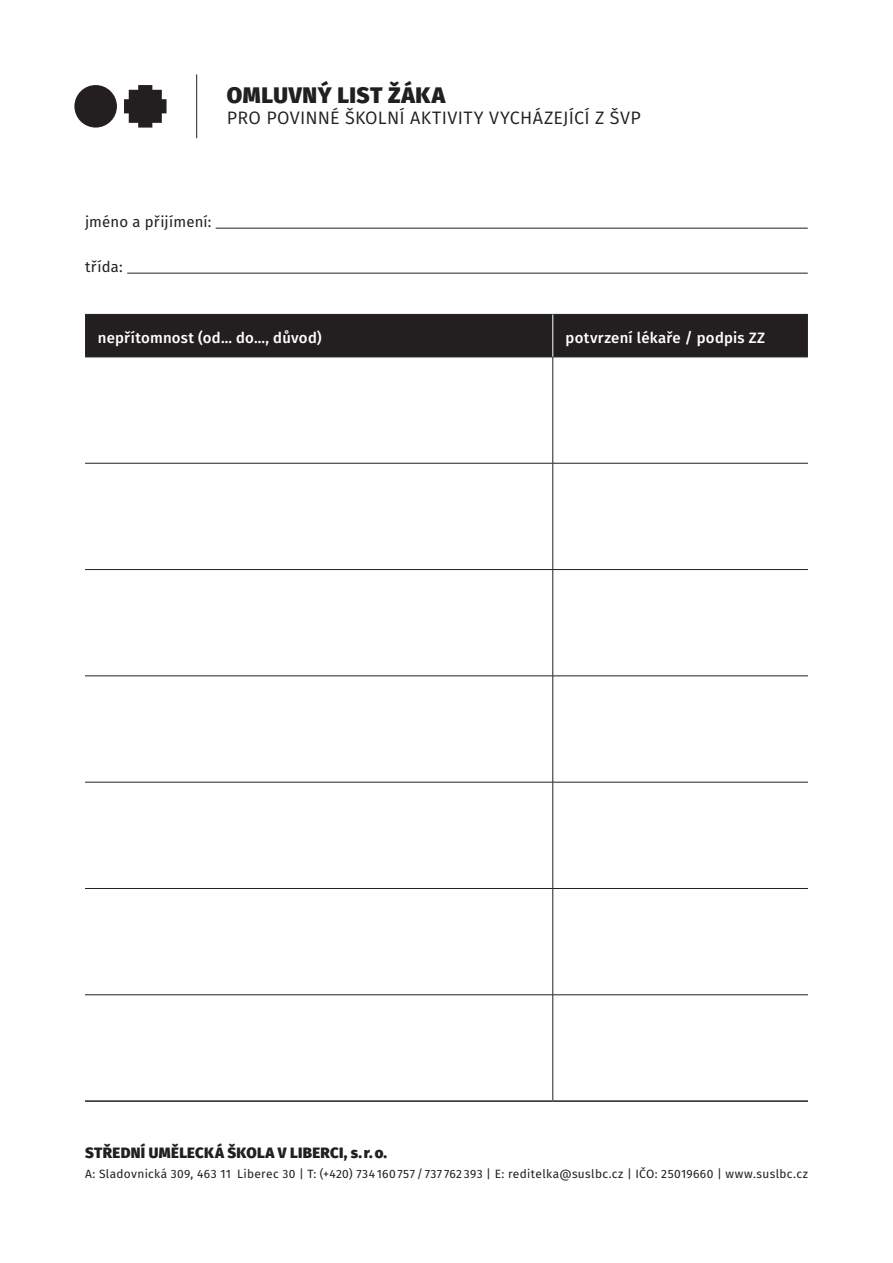
<style>
.page{position:relative;width:893px;height:1263px;background:#fff}
.page>*{position:absolute;margin:0;border:0;box-sizing:border-box;transform-origin:0 0}
.t1{font:800 22.5px "Fira Sans";letter-spacing:.03em;color:#231f20}
.t2{font:18px "Fira Sans";letter-spacing:.015em;color:#231f20}
.t3{font:500 15px "Fira Sans";letter-spacing:.02em;color:#fff}
.t4{font:800 15px "Fira Sans";letter-spacing:.02em;color:#231f20}
.t5{font:15px "Fira Sans";letter-spacing:.015em;color:#231f20}
.t6{font:12px "Fira Sans";letter-spacing:.03em;color:#231f20}
</style>
<div class="page">
<div style="left:74px;top:85px;width:43px;height:43px;background:#231f20;border-radius:50%"></div>
<svg style="left:124px;top:85px;width:43px;height:43px"></svg>
<hr style="left:196px;top:74px;width:1px;height:64px;background:#231f20">
<hr style="left:216px;top:228px;width:592px;height:1px;background:#231f20">
<hr style="left:127px;top:273px;width:681px;height:1px;background:#231f20">
<div style="left:85px;top:315px;width:723px;height:42px;background:#231f20"></div>
<hr style="left:85px;top:1100px;width:468px;height:2px;background:#231f20">
<hr style="left:553px;top:1100px;width:255px;height:2px;background:#231f20">
<hr style="left:85px;top:314px;width:468px;height:1px;background:#231f20">
<hr style="left:553px;top:314px;width:255px;height:1px;background:#231f20">
<hr style="left:85px;top:357px;width:468px;height:1px;background:#231f20">
<hr style="left:553px;top:357px;width:255px;height:1px;background:#231f20">
<hr style="left:553px;top:357px;width:1px;height:106px;background:#231f20">
<hr style="left:85px;top:463px;width:468px;height:1px;background:#231f20">
<hr style="left:553px;top:463px;width:255px;height:1px;background:#231f20">
<hr style="left:553px;top:463px;width:1px;height:106px;background:#231f20">
<hr style="left:85px;top:569px;width:468px;height:1px;background:#231f20">
<hr style="left:553px;top:569px;width:255px;height:1px;background:#231f20">
<hr style="left:553px;top:570px;width:1px;height:106px;background:#231f20">
<hr style="left:85px;top:676px;width:468px;height:1px;background:#231f20">
<hr style="left:553px;top:676px;width:255px;height:1px;background:#231f20">
<hr style="left:553px;top:676px;width:1px;height:106px;background:#231f20">
<hr style="left:85px;top:782px;width:468px;height:1px;background:#231f20">
<hr style="left:553px;top:782px;width:255px;height:1px;background:#231f20">
<hr style="left:553px;top:782px;width:1px;height:106px;background:#231f20">
<hr style="left:85px;top:888px;width:468px;height:1px;background:#231f20">
<hr style="left:553px;top:888px;width:255px;height:1px;background:#231f20">
<hr style="left:553px;top:889px;width:1px;height:105px;background:#231f20">
<hr style="left:85px;top:994px;width:468px;height:1px;background:#231f20">
<hr style="left:553px;top:994px;width:255px;height:1px;background:#231f20">
<hr style="left:553px;top:995px;width:1px;height:105px;background:#231f20">
<hr style="left:552px;top:315px;width:1px;height:42px;background:#fff">
<h1 class="t1" style="left:227px;top:75px;width:220px">OMLUVNÝ LIST ŽÁKA</h1>
<h2 class="t2" style="left:227px;top:105px;width:415px">PRO POVINNÉ ŠKOLNÍ AKTIVITY VYCHÁZEJÍCÍ Z ŠVP</h2>
<p class="t5" style="left:85px;top:210px;width:128px">jméno a přijímení:</p>
<p class="t5" style="left:85px;top:255px;width:39px">třída:</p>
<p class="t3" style="left:98px;top:325px;width:225px">nepřítomnost (od… do…, důvod)</p>
<p class="t3" style="left:566px;top:325px;width:201px">potvrzení lékaře / podpis ZZ</p>
<p class="t4" style="left:85px;top:1140px;width:304px">STŘEDNÍ UMĚLECKÁ ŠKOLA V LIBERCI, s.r.o.</p>
<p class="t6" style="left:85px;top:1165px;width:724px">A: Sladovnická 309, 463 11 Liberec 30 | T: (+420) 734 160 757 / 737 762 393 | E: reditelka@suslbc.cz | IČO: 25019660 | www.suslbc.cz</p>
</div>
